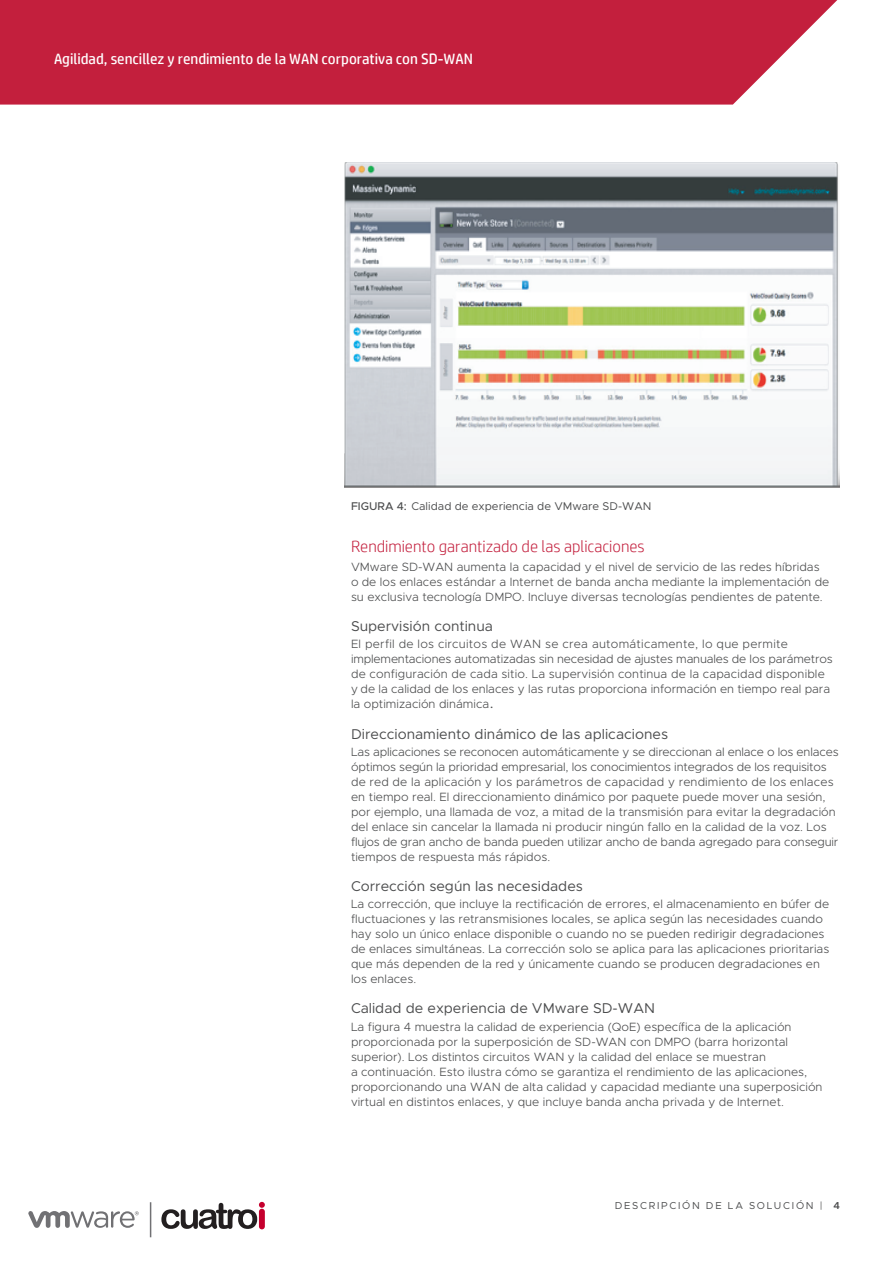
<style>
.page{position:relative;width:893px;height:1263px;background:#fff}
.page>*{position:absolute;margin:0;border:0;box-sizing:border-box;transform-origin:0 0}
.t1{font:300 16.5px "HP Simplified";color:#c31f3d}
.t2{font:15px "HP Simplified";color:#fff}
.t3{font:14.25px "Metropolis";color:#4b4c4d}
.t4{font:300 12px/15px "Metropolis";color:#4b4c4d}
.t5{font:11.25px "Metropolis";color:#4b4c4d}
.t6{font:10.2px "Metropolis";letter-spacing:.17em;color:#4b4c4d}
.s1{font-weight:500}
.s2{font-weight:600}
</style>
<div class="page">
<svg style="left:0;top:0;width:837px;height:105px;background:#c62d49"></svg>
<img style="left:344px;top:162px;width:496px;height:326px">
<svg style="left:161px;top:1202px;width:104px;height:27px"></svg>
<div style="left:259px;top:1209px;width:6px;height:20px;background:#c5002e;border-radius:3px"></div>
<svg style="left:28px;top:1211px;width:111px;height:17px"></svg>
<hr style="left:150px;top:1202px;width:1px;height:35px;background:#717174">
<p class="t2" style="left:54px;top:50px;width:420px">Agilidad, sencillez y rendimiento de la WAN corporativa con SD-WAN</p>
<p class="t5" style="left:351px;top:499px;width:302px"><span class="s1">FIGURA 4:</span> Calidad de experiencia de VMware SD-WAN</p>
<h1 class="t1" style="left:351px;top:537px;width:295px">Rendimiento garantizado de las aplicaciones</h1>
<p class="t4" style="left:351px;top:559px;width:480px">VMware SD-WAN aumenta la capacidad y el nivel de servicio de las redes híbridas o de los enlaces estándar a Internet de banda ancha mediante la implementación de su exclusiva tecnología DMPO. Incluye diversas tecnologías pendientes de patente.</p>
<p class="t3" style="left:351px;top:617px;width:143px">Supervisión continua</p>
<p class="t4" style="left:351px;top:637px;width:483px">El perfil de los circuitos de WAN se crea automáticamente, lo que permite implementaciones automatizadas sin necesidad de ajustes manuales de los parámetros de configuración de cada sitio. La supervisión continua de la capacidad disponible y de la calidad de los enlaces y las rutas proporciona información en tiempo real para la optimización dinámica<span class="s1">.</span></p>
<p class="t3" style="left:351px;top:725px;width:319px">Direccionamiento dinámico de las aplicaciones</p>
<p class="t4" style="left:351px;top:744px;width:489px">Las aplicaciones se reconocen automáticamente y se direccionan al enlace o los enlaces óptimos según la prioridad empresarial, los conocimientos integrados de los requisitos de red de la aplicación y los parámetros de capacidad y rendimiento de los enlaces en tiempo real. El direccionamiento dinámico por paquete puede mover una sesión, por ejemplo, una llamada de voz, a mitad de la transmisión para evitar la degradación del enlace sin cancelar la llamada ni producir ningún fallo en la calidad de la voz. Los flujos de gran ancho de banda pueden utilizar ancho de banda agregado para conseguir tiempos de respuesta más rápidos.</p>
<p class="t3" style="left:351px;top:877px;width:233px">Corrección según las necesidades</p>
<p class="t4" style="left:351px;top:896px;width:480px">La corrección, que incluye la rectificación de errores, el almacenamiento en búfer de fluctuaciones y las retransmisiones locales, se aplica según las necesidades cuando hay solo un único enlace disponible o cuando no se pueden redirigir degradaciones de enlaces simultáneas. La corrección solo se aplica para las aplicaciones prioritarias que más dependen de la red y únicamente cuando se producen degradaciones en los enlaces.</p>
<p class="t3" style="left:351px;top:999px;width:306px">Calidad de experiencia de VMware SD-WAN</p>
<p class="t4" style="left:351px;top:1019px;width:473px">La figura 4 muestra la calidad de experiencia (QoE) específica de la aplicación proporcionada por la superposición de SD-WAN con DMPO (barra horizontal superior). Los distintos circuitos WAN y la calidad del enlace se muestran<br>a continuación. Esto ilustra cómo se garantiza el rendimiento de las aplicaciones, proporcionando una WAN de alta calidad y capacidad mediante una superposición virtual en distintos enlaces, y que incluye banda ancha privada y de Internet.</p>
<p class="t6" style="left:615px;top:1199px;width:227px">DESCRIPCIÓN DE LA SOLUCIÓN | <span class="s2">4</span></p>
</div>
